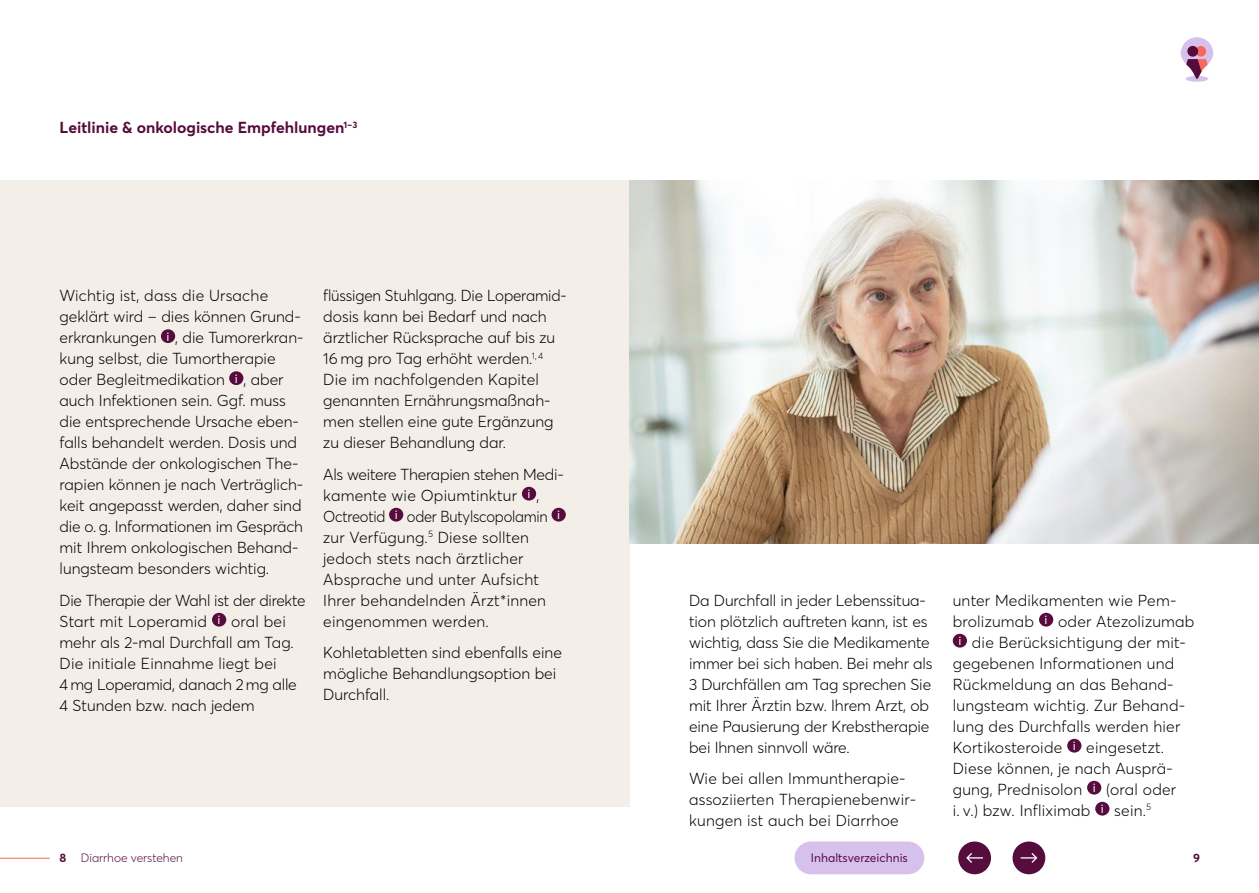
<style>
.page{position:relative;width:1259px;height:893px;background:#fff}
.page>*{position:absolute;margin:0;border:0;box-sizing:border-box;transform-origin:0 0}
.t1{font:300 15.75px/21px "Averta Std PE";color:#000}
.t2{font:700 15.75px "Averta Std PE";color:#570c3e}
.t3{font:12px "Averta Std PE";color:#570c3e}
.t4{font:300 12px "Averta Std PE";color:#570c3e}
.t5{font:700 12px "Averta Std PE";color:#570c3e}
</style>
<div class="page">
<div style="left:0;top:180px;width:629px;height:627px;background:#f4eee9"></div>
<div style="left:1185px;top:76px;width:23px;height:6px;background:#d6c1ec;border-radius:50%"></div>
<svg style="left:1180px;top:37px;width:33px;height:42px"></svg>
<img style="left:629px;top:180px;width:630px;height:363px">
<div style="left:161px;top:329px;width:14px;height:14px;background:#570c3e;border-radius:50%"></div>
<div style="left:229px;top:371px;width:14px;height:14px;background:#570c3e;border-radius:50%"></div>
<div style="left:212px;top:613px;width:14px;height:14px;background:#570c3e;border-radius:50%"></div>
<div style="left:522px;top:487px;width:14px;height:14px;background:#570c3e;border-radius:50%"></div>
<div style="left:389px;top:508px;width:14px;height:14px;background:#570c3e;border-radius:50%"></div>
<div style="left:551px;top:508px;width:15px;height:14px;background:#570c3e;border-radius:50%"></div>
<div style="left:1039px;top:613px;width:14px;height:14px;background:#570c3e;border-radius:50%"></div>
<div style="left:952px;top:634px;width:15px;height:14px;background:#570c3e;border-radius:50%"></div>
<div style="left:1067px;top:739px;width:14px;height:14px;background:#570c3e;border-radius:50%"></div>
<div style="left:1087px;top:781px;width:14px;height:14px;background:#570c3e;border-radius:50%"></div>
<div style="left:1095px;top:802px;width:14px;height:14px;background:#570c3e;border-radius:50%"></div>
<hr style="left:0;top:858px;width:50px;height:1px;background:#f7695d">
<div style="left:794px;top:841px;width:130px;height:33px;background:#d6c1ec;border-radius:16px"></div>
<div style="left:958px;top:841px;width:33px;height:33px;background:#570c3e;border-radius:50%"></div>
<svg style="left:966px;top:853px;width:17px;height:10px"></svg>
<div style="left:1012px;top:841px;width:33px;height:33px;background:#570c3e;border-radius:50%"></div>
<svg style="left:1020px;top:853px;width:17px;height:10px"></svg>
<p class="t2" style="left:60px;top:118px;width:299px">Leitlinie &amp; onkologische Empfehlungen<sup>1–3</sup></p>
<p class="t1" style="left:323px;top:285px;width:245px">flüssigen Stuhlgang. Die Loperamid&shy;dosis kann bei Bedarf und nach ärztlicher Rücksprache auf bis zu<br>16 mg pro Tag erhöht werden.<sup>1,</sup> <sup>4<br></sup>Die im nachfolgenden Kapitel genannten Ernährungsmaßnah&shy;men stellen eine gute Ergänzung zu dieser Behandlung dar.</p>
<p class="t1" style="left:323px;top:464px;width:240px">Als weitere Therapien stehen Medi&shy;kamente wie Opiumtinktur <sup>i</sup> ,<br>Octreotid <sup>i</sup> oder Butylscopolamin <sup>i </sup>zur Verfügung.<sup>5</sup> Diese sollten jedoch stets nach ärztlicher<br>Absprache und unter Aufsicht<br>Ihrer behandelnden Ärzt*innen eingenommen werden.</p>
<p class="t1" style="left:323px;top:642px;width:240px">Kohletabletten sind ebenfalls eine mögliche Behandlungsoption bei<br>Durchfall.</p>
<p class="t1" style="left:60px;top:285px;width:245px">Wichtig ist, dass die Ursache geklärt wird – dies können Grund&shy;erkrankungen <sup>i</sup> , die Tumorerkran&shy;kung selbst, die Tumortherapie oder Begleitmedikation <sup>i</sup> , aber auch Infektionen sein. Ggf. muss die entsprechende Ursache eben&shy;falls behandelt werden. Dosis und Abstände der onkologischen The&shy;rapien können je nach Verträglich&shy;keit angepasst werden, daher sind die o. g. Informationen im Gespräch mit Ihrem onkologischen Behand&shy;lungsteam besonders wichtig.</p>
<p class="t1" style="left:60px;top:590px;width:247px">Die Therapie der Wahl ist der direkte<br>Start mit Loperamid <sup>i</sup> oral bei mehr als 2-mal Durchfall am Tag.<br>Die initiale Einnahme liegt bei<br>4mg Loperamid, danach 2mg alle<br>4 Stunden bzw. nach jedem</p>
<p class="t1" style="left:689px;top:590px;width:245px">Da Durchfall in jeder Lebenssitua&shy;tion plötzlich auftreten kann, ist es wichtig, dass Sie die Medikamente immer bei sich haben. Bei mehr als 3 Durchfällen am Tag sprechen Sie mit Ihrer Ärztin bzw. Ihrem Arzt, ob eine Pausierung der Krebstherapie bei Ihnen sinnvoll wäre.</p>
<p class="t1" style="left:689px;top:768px;width:229px">Wie bei allen Immuntherapie&shy;assoziierten Therapienebenwir&shy;kungen ist auch bei Diarrhoe</p>
<p class="t1" style="left:952px;top:590px;width:225px">unter Medikamenten wie Pem-</p>
<p class="t1" style="left:952px;top:611px;width:243px">brolizumab <sup>i</sup> oder Atezolizumab</p>
<p class="t1" style="left:958px;top:632px;width:229px"><sup>i</sup> die Berücksichtigung der mit-</p>
<p class="t1" style="left:952px;top:653px;width:223px">gegebenen Informationen und</p>
<p class="t1" style="left:952px;top:674px;width:222px">Rückmeldung an das Behand-</p>
<p class="t1" style="left:952px;top:695px;width:234px">lungsteam wichtig. Zur Behand-</p>
<p class="t1" style="left:952px;top:716px;width:229px">lung des Durchfalls werden hier</p>
<p class="t1" style="left:952px;top:737px;width:213px">Kortikosteroide <sup>i</sup> eingesetzt.</p>
<p class="t1" style="left:952px;top:758px;width:222px">Diese können, je nach Ausprä-</p>
<p class="t1" style="left:952px;top:779px;width:225px">gung, Prednisolon <sup>i</sup> (oral oder</p>
<p class="t1" style="left:952px;top:800px;width:200px">i. v.) bzw. Infliximab <sup>i</sup> sein.<sup>5</sup></p>
<p class="t5" style="left:60px;top:851px;width:8px">8</p>
<p class="t4" style="left:81px;top:851px;width:104px">Diarrhoe verstehen</p>
<p class="t3" style="left:811px;top:851px;width:98px">Inhaltsverzeichnis</p>
<p class="t5" style="left:1193px;top:851px;width:8px">9</p>
</div>
